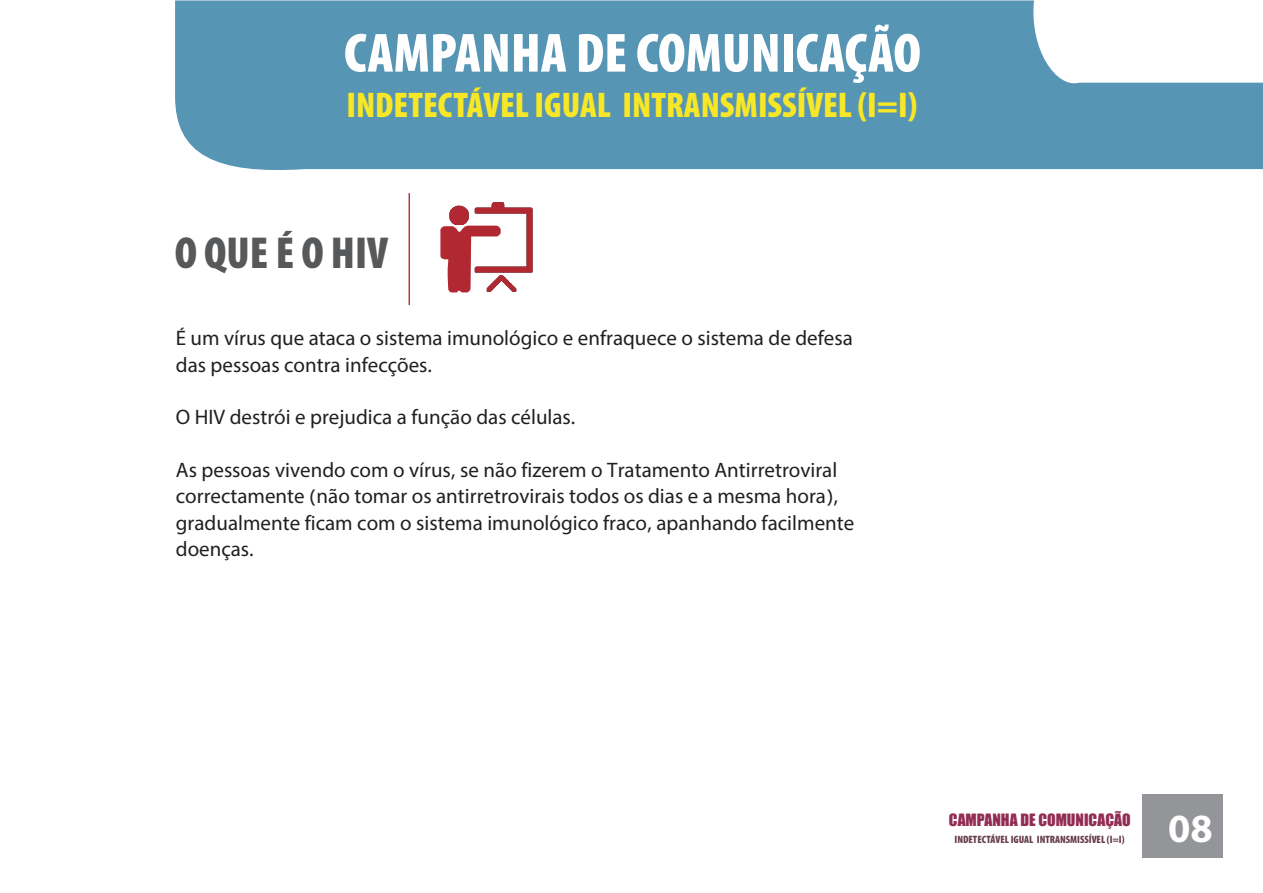
<style>
.page{position:relative;width:1263px;height:893px;background:#fff}
.page>*{position:absolute;margin:0;border:0;box-sizing:border-box;transform-origin:0 0}
.t1{font:700 55.65px "Myriad Pro";color:#fff}
.t2{font:700 45px "Myriad Pro";color:#57585a}
.t3{font:700 40.2px "Myriad Pro";color:#fff}
.t4{font:700 35.85px "Myriad Pro";color:#f7e726}
.t5{font:21px/26.2px "Myriad Hebrew";color:#231f20}
.t6{font:15.75px "Impact";color:#922c52}
.t7{font:700 10.65px "Myriad Pro";color:#673d4b}
</style>
<div class="page">
<svg style="left:175px;top:0;width:1088px;height:170px;background:#68a0bc"></svg>
<hr style="left:409px;top:193px;width:1px;height:112px;background:#b12832">
<svg style="left:440px;top:202px;width:93px;height:90px"></svg>
<div style="left:1142px;top:794px;width:81px;height:64px;background:#939598"></div>
<h1 class="t1" style="left:344px;top:24px;width:578px">CAMPANHA DE COMUNICAÇÃO</h1>
<h3 class="t4" style="left:346px;top:87px;width:572px">INDETECTÁVEL IGUAL INTRANSMISSÍVEL (I=I)</h3>
<h2 class="t2" style="left:175px;top:230px;width:215px">O QUE É O HIV</h2>
<p class="t5" style="left:176px;top:326px;width:678px">É um vírus que ataca o sistema imunológico e enfraquece o sistema de defesa das pessoas contra infecções.</p>
<p class="t5" style="left:176px;top:405px;width:401px">O HIV destrói e prejudica a função das células.</p>
<p class="t5" style="left:176px;top:457px;width:680px">As pessoas vivendo com o vírus, se não fizerem o Tratamento Antirretroviral correctamente (não tomar os antirretrovirais todos os dias e a mesma hora), gradualmente ficam com o sistema imunológico fraco, apanhando facilmente doenças.</p>
<p class="t6" style="left:949px;top:811px;width:183px">CAMPANHA DE COMUNICAÇÃO</p>
<p class="t7" style="left:954px;top:833px;width:172px">INDETECTÁVEL IGUAL INTRANSMISSÍVEL (I=I)</p>
<h3 class="t3" style="left:1168px;top:813px;width:46px">08</h3>
</div>
